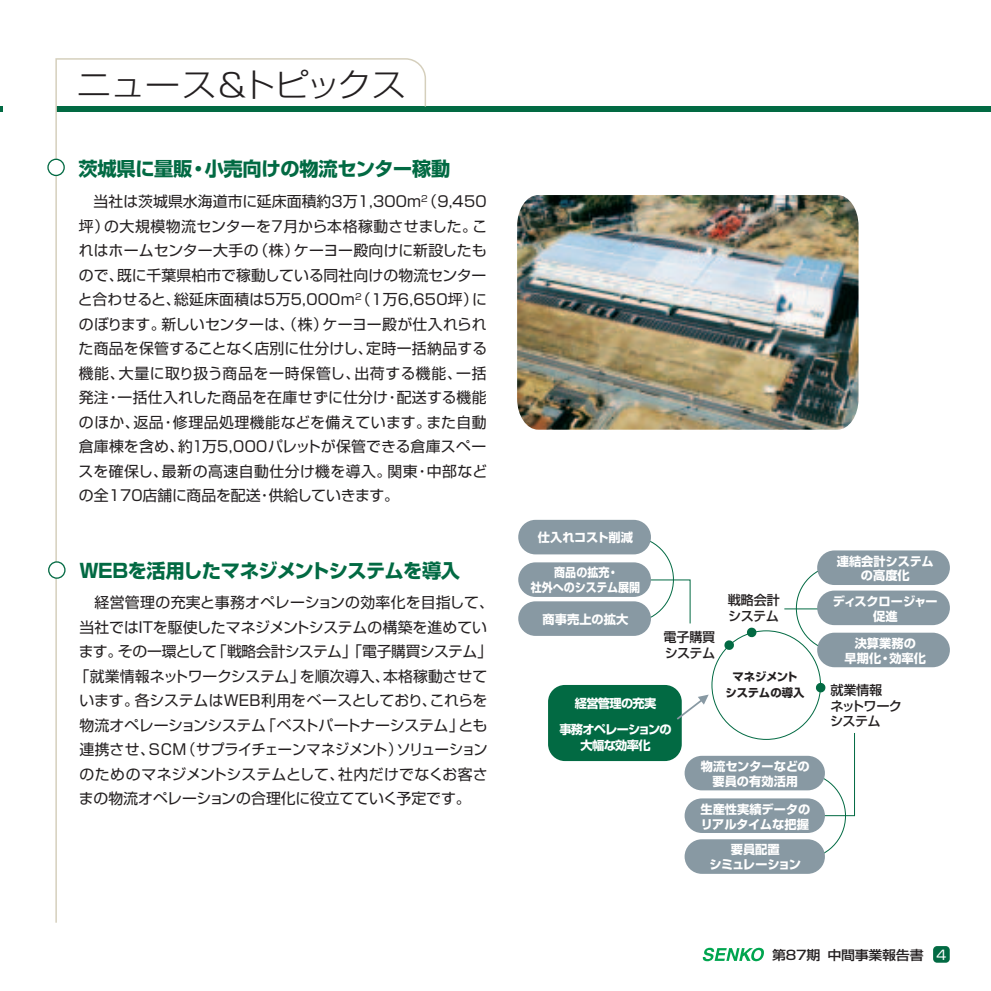
<style>
.page{position:relative;width:991px;height:991px;background:#fff}
.page>*{position:absolute;margin:0;border:0;box-sizing:border-box;transform-origin:0 0}
.t1{font:300 32.2px "Shin Go";letter-spacing:-.03em;color:#231f20;scale:1.09 1}
.t2{font:700 19.25px "Shin Go";letter-spacing:-.015em;color:#026a43}
.t3{font:14.88px/24.5px "Shin Go";color:#231f20;text-align:justify}
.t4{font:14.88px "Shin Go";letter-spacing:-.05em;color:#231f20}
.t5{font:14.88px "Shin Go";letter-spacing:-.02em;color:#231f20}
.t6{font:14.88px "Shin Go";letter-spacing:.02em;color:#231f20}
.t7{font:500 13.12px/15.8px "Shin Go";letter-spacing:-.045em;color:#231f20}
.t8{font:13.12px "Shin Go";color:#fff}
.t9{font:500 12.95px "Shin Go";letter-spacing:-.02em;color:#231f20;scale:1.08 1}
.t10{font:700 12.25px/14.9px "Shin Go";color:#fff;text-align:center}
.t11{font:700 12.25px/14.9px "Shin Go";letter-spacing:-.03em;color:#fff;text-align:center}
.t12{font:700 12.25px/26.2px "Shin Go";letter-spacing:-.06em;color:#fff;text-align:center}
.t13{font:700 12.25px/14.9px "Shin Go";color:#fff;text-align:center;scale:.9 1}
.t14{font:700 11.38px/15.8px "Shin Go";letter-spacing:-.01em;color:#231f20;text-align:center}
</style>
<div class="page">
<div style="left:933px;top:946px;width:16px;height:16px;background:#026a43;border-radius:4px"></div>
<div style="left:548px;top:685px;width:133px;height:76px;background:#026a43;border-radius:17px"></div>
<svg style="left:846px;top:625px;width:9px;height:191px"></svg>
<svg style="left:630px;top:541px;width:216px;height:312px"></svg>
<div style="left:817px;top:550px;width:132px;height:35px;background:#8899a3;border-radius:17px"></div>
<div style="left:817px;top:590px;width:132px;height:35px;background:#8899a3;border-radius:17px"></div>
<div style="left:817px;top:632px;width:132px;height:35px;background:#8899a3;border-radius:17px"></div>
<div style="left:518px;top:520px;width:133px;height:34px;background:#8899a3;border-radius:17px"></div>
<div style="left:518px;top:562px;width:133px;height:35px;background:#8899a3;border-radius:17px"></div>
<div style="left:518px;top:601px;width:133px;height:35px;background:#8899a3;border-radius:17px"></div>
<div style="left:684px;top:755px;width:141px;height:35px;background:#8899a3;border-radius:17px"></div>
<div style="left:684px;top:798px;width:141px;height:35px;background:#8899a3;border-radius:17px"></div>
<div style="left:684px;top:839px;width:141px;height:34px;background:#8899a3;border-radius:17px"></div>
<div style="left:56px;top:107px;width:934px;height:5px;background:#026a43"></div>
<svg style="left:55px;top:58px;width:372px;height:865px"></svg>
<svg style="left:47px;top:159px;width:18px;height:17px"></svg>
<svg style="left:48px;top:561px;width:18px;height:18px"></svg>
<svg style="left:702px;top:947px;width:62px;height:14px"></svg>
<img style="left:517px;top:195px;width:341px;height:234px">
<h1 class="t1" style="left:76px;top:73px;width:304px">ニュース＆トピックス</h1>
<p class="t2" style="left:79px;top:161px;width:373px">茨城県に量販・小売向けの物流センター稼動</p>
<p class="t3" style="left:78px;top:191px;width:411px">　当社は茨城県水海道市に延床面積約3万1,300m<sup>2</sup>（9,450坪）の大規模物流センターを7月から本格稼動させました。これはホームセンター大手の（株）ケーヨー殿向けに新設したもので、既に千葉県柏市で稼動している同社向けの物流センターと合わせると、総延床面積は5万5,000m<sup>2</sup>（1万6,650坪）にのぼります。新しいセンターは、（株）ケーヨー殿が仕入れられた商品を保管することなく店別に仕分けし、定時一括納品する機能、大量に取り扱う商品を一時保管し、出荷する機能、一括発注・一括仕入れした商品を在庫せずに仕分け・配送する機能のほか、返品・修理品処理機能などを備えています。また自動倉庫棟を含め、約１万5,000パレットが保管できる倉庫スペースを確保し、最新の高速自動仕分け機を導入。関東・中部などの全170店舗に商品を配送・供給していきます。</p>
<p class="t2" style="left:79px;top:564px;width:382px">WEBを活用したマネジメントシステムを導入</p>
<p class="t6" style="left:79px;top:597px;width:416px">　経営管理の充実と事務オペレーションの効率化を目指して、</p>
<p class="t3" style="left:79px;top:616px;width:409px">当社ではITを駆使したマネジメントシステムの構築を進めてい</p>
<p class="t4" style="left:79px;top:646px;width:415px">ます。その一環として「戦略会計システム」「電子購買システム」</p>
<p class="t3" style="left:74px;top:665px;width:414px">「就業情報ネットワークシステム」を順次導入、本格稼動させて</p>
<p class="t3" style="left:79px;top:690px;width:409px">います。各システムはWEB利用をベースとしており、これらを</p>
<p class="t5" style="left:79px;top:719px;width:409px">物流オペレーションシステム「ベストパートナーシステム」とも</p>
<p class="t3" style="left:79px;top:739px;width:409px">連携させ、SCM（サプライチェーンマネジメント）ソリューション</p>
<p class="t3" style="left:80px;top:763px;width:409px">のためのマネジメントシステムとして、社内だけでなくお客さ</p>
<p class="t3" style="left:79px;top:788px;width:393px">まの物流オペレーションの合理化に役立てていく予定です。</p>
<p class="t10" style="left:538px;top:531px;width:97px">仕入れコスト削減</p>
<p class="t13" style="left:530px;top:566px;width:123px">商品の拡充・<br>社外へのシステム展開</p>
<p class="t10" style="left:542px;top:613px;width:87px">商事売上の拡大</p>
<p class="t7" style="left:663px;top:630px;width:53px">電子購買システム</p>
<p class="t12" style="left:559px;top:691px;width:114px">経営管理の充実<br>事務オペレーションの</p>
<p class="t10" style="left:580px;top:739px;width:71px">大幅な効率化</p>
<p class="t7" style="left:728px;top:594px;width:53px">戦略会計システム</p>
<p class="t14" style="left:725px;top:670px;width:80px">マネジメントシステムの導入</p>
<p class="t10" style="left:701px;top:760px;width:110px">物流センターなどの要員の有効活用</p>
<p class="t10" style="left:700px;top:803px;width:111px;text-align:left">生産性実績データのリアルタイムな把握</p>
<p class="t11" style="left:709px;top:844px;width:93px">要員配置<br>シミュレーション</p>
<p class="t10" style="left:836px;top:555px;width:99px">連結会計システムの高度化</p>
<p class="t11" style="left:832px;top:595px;width:107px">ディスクロージャー促進</p>
<p class="t10" style="left:844px;top:637px;width:83px">決算業務の<br>早期化・効率化</p>
<p class="t7" style="left:830px;top:683px;width:74px">就業情報<br>ネットワークシステム</p>
<p class="t9" style="left:772px;top:950px;width:142px">第87期 中間事業報告書</p>
<p class="t8" style="left:936px;top:950px;width:11px">4</p>
</div>
